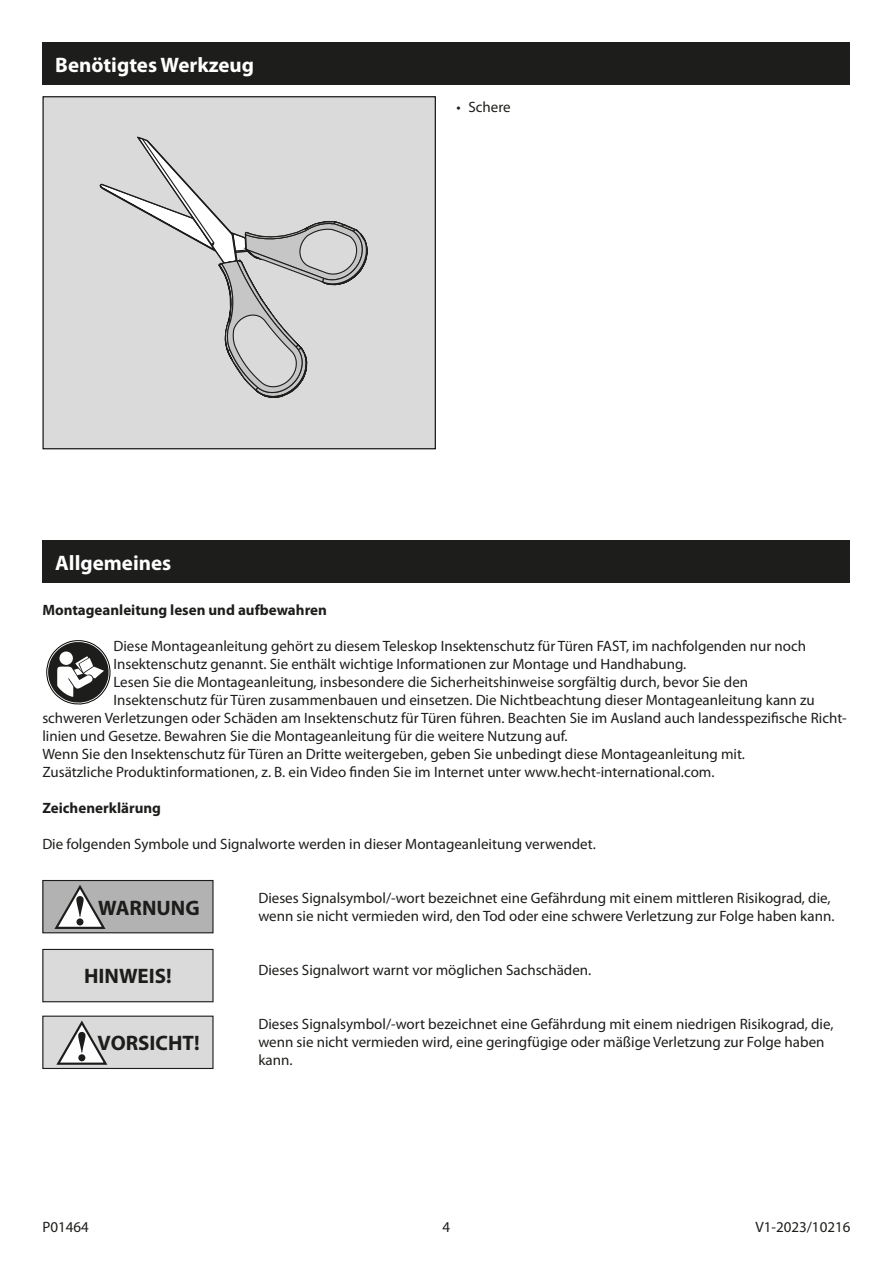
<style>
.page{position:relative;width:893px;height:1263px;background:#fff}
.page>*{position:absolute;margin:0;border:0;box-sizing:border-box;transform-origin:0 0}
.Überschrift_Balken{font:700 21px "Myriad Pro";color:#fff}
.HINWEIS{font:700 21px "Myriad Pro";color:#1d1d1b}
.WARNUNG_VORSICHT{font:700 21px "Myriad Pro";color:#1d1d1b}
.Fließtext{font:15px/18px "Myriad Pro";color:#1d1d1b}
.Kapitelunterpunkte{font:700 15px "Myriad Pro";color:#1d1d1b}
.Seitennummerierung{font:15px "Myriad Pro";color:#1d1d1b}
</style>
<div class="page">
<div style="left:43px;top:43px;width:807px;height:42px;background:#1d1d1b"></div>
<svg style="left:47px;top:640px;width:64px;height:65px"></svg>
<div style="left:43px;top:880px;width:170px;height:53px;background:#b2b2b2"></div>
<div style="left:42px;top:880px;width:172px;height:53px;border:1px solid #1d1d1b"></div>
<svg style="left:54px;top:885px;width:52px;height:44px"></svg>
<div style="left:43px;top:1016px;width:170px;height:52px;background:#dadada"></div>
<div style="left:42px;top:1015px;width:172px;height:54px;border:1px solid #1d1d1b"></div>
<svg style="left:56px;top:1020px;width:52px;height:45px"></svg>
<div style="left:43px;top:949px;width:170px;height:53px;background:#dadada"></div>
<div style="left:42px;top:949px;width:172px;height:53px;border:1px solid #1d1d1b"></div>
<div style="left:43px;top:541px;width:807px;height:42px;background:#1d1d1b"></div>
<div style="left:43px;top:96px;width:393px;height:353px;background:#dadada;border:1px solid #020203"></div>
<svg style="left:99px;top:136px;width:269px;height:262px"></svg>
<p class="Überschrift_Balken" style="left:55px;top:51px;width:200px">Benötigtes Werkzeug</p>
<p class="Überschrift_Balken" style="left:55px;top:549px;width:117px">Allgemeines</p>
<p class="Fließtext" style="left:456px;top:97px;width:56px">• Schere</p>
<p class="Kapitelunterpunkte" style="left:42px;top:600px;width:286px">Montageanleitung lesen und aufbewahren</p>
<p class="Fließtext" style="left:113px;top:636px;width:694px">Diese Montageanleitung gehört zu diesem Teleskop Insektenschutz für Türen FAST, im nachfolgenden nur noch</p>
<p class="Fließtext" style="left:113px;top:654px;width:574px">Insektenschutz genannt. Sie enthält wichtige Informationen zur Montage und Handhabung.</p>
<p class="Fließtext" style="left:113px;top:672px;width:636px">Lesen Sie die Montageanleitung, insbesondere die Sicherheitshinweise sorgfältig durch, bevor Sie den</p>
<p class="Fließtext" style="left:113px;top:690px;width:703px">Insektenschutz für Türen zusammenbauen und einsetzen. Die Nichtbeachtung dieser Montageanleitung kann zu</p>
<p class="Fließtext" style="left:42px;top:708px;width:806px">schweren Verletzungen oder Schäden am Insektenschutz für Türen führen. Beachten Sie im Ausland auch landesspezifische Richt-</p>
<p class="Fließtext" style="left:42px;top:726px;width:527px">linien und Gesetze. Bewahren Sie die Montageanleitung für die weitere Nutzung auf.</p>
<p class="Fließtext" style="left:42px;top:744px;width:704px">Wenn Sie den Insektenschutz für Türen an Dritte weitergeben, geben Sie unbedingt diese Montageanleitung mit.</p>
<p class="Fließtext" style="left:42px;top:762px;width:674px">Zusätzliche Produktinformationen, z. B. ein Video finden Sie im Internet unter www.hecht-international.com.</p>
<p class="Kapitelunterpunkte" style="left:42px;top:798px;width:120px">Zeichenerklärung</p>
<p class="Fließtext" style="left:42px;top:834px;width:555px">Die folgenden Symbole und Signalworte werden in dieser Montageanleitung verwendet.</p>
<p class="Fließtext" style="left:258px;top:888px;width:578px">Dieses Signalsymbol/-wort bezeichnet eine Gefährdung mit einem mittleren Risikograd, die, wenn sie nicht vermieden wird, den Tod oder eine schwere Verletzung zur Folge haben kann.</p>
<p class="WARNUNG_VORSICHT" style="left:98px;top:894px;width:103px">WARNUNG</p>
<p class="HINWEIS" style="left:84px;top:963px;width:89px">HINWEIS!</p>
<p class="HINWEIS" style="left:98px;top:1029px;width:104px">VORSICHT!</p>
<p class="Fließtext" style="left:258px;top:960px;width:334px">Dieses Signalwort warnt vor möglichen Sachschäden.</p>
<p class="Fließtext" style="left:258px;top:1014px;width:577px">Dieses Signalsymbol/-wort bezeichnet eine Gefährdung mit einem niedrigen Risikograd, die,</p>
<p class="Fließtext" style="left:258px;top:1032px;width:568px">wenn sie nicht vermieden wird, eine geringfügige oder mäßige Verletzung zur Folge haben kann.</p>
<p class="Fließtext" style="left:43px;top:1217px;width:48px">P01464</p>
<p class="Seitennummerierung" style="left:443px;top:1217px;width:9px">4</p>
<p class="Fließtext" style="left:755px;top:1217px;width:97px">V1-2023/10216</p>
</div>
